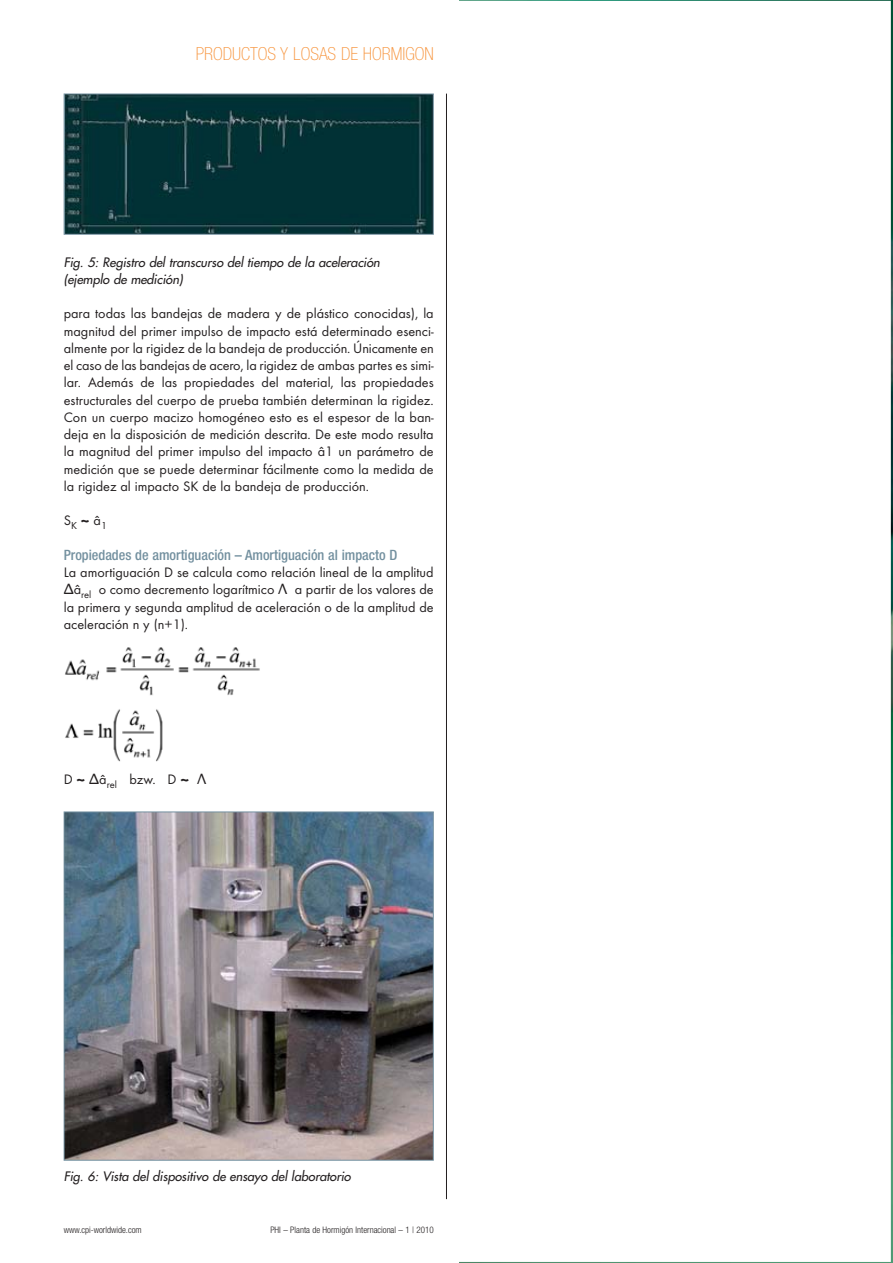
<style>
.page{position:relative;width:893px;height:1263px;background:#fff}
.page>*{position:absolute;margin:0;border:0;box-sizing:border-box;transform-origin:0 0}
.t1{font:100 condensed 18px "Helvetica Neue";color:#f79239}
.t2{font:14.25px/17.2px "Futura T";color:#231f20;text-align:justify}
.t3{font:500 condensed 14.25px "Helvetica Neue";color:#73909f}
.t4{font:italic 12.75px/17.2px "Futura";color:#231f20}
.t5{font:300 condensed 9px "Helvetica Neue";color:#231f20}
.s1{font-family:"Hira Kaku Pro N W6 Proportional"}
.s2{font-family:"Lucida Grande"}
</style>
<div class="page">
<img style="left:66px;top:814px;width:366px;height:345px">
<div style="left:64px;top:812px;width:370px;height:349px;border:1px solid #73909f"></div>
<img style="left:66px;top:96px;width:366px;height:137px">
<div style="left:64px;top:94px;width:370px;height:141px;border:1px solid #73909f"></div>
<hr style="left:446px;top:94px;width:1px;height:1105px;background:#231f20">
<img style="left:65px;top:647px;width:195px;height:49px">
<img style="left:65px;top:709px;width:98px;height:52px">
<p class="t1" style="left:196px;top:47px;width:239px">PRODUCTOS Y LOSAS DE HORMIGON</p>
<p class="t4" style="left:64px;top:254px;width:320px">Fig. 5: Registro del transcurso del tiempo de la aceleración (ejemplo de medición)</p>
<p class="t2" style="left:64px;top:306px;width:371px">para todas las bandejas de madera y de plás tico conocidas), la magnitud del primer impulso de impacto está determinado esenci&shy;almente por la rigidez de la bandeja de producción. Únicamente en el caso de las bandejas de acero, la rigidez de ambas partes es simi&shy;lar. Además de las propiedades del material, las propiedades estructurales del cuerpo de prueba también determinan la rigidez.<br>Con un cuerpo macizo homogéneo esto es el espesor de la ban&shy;deja en la disposición de medición descrita. De este modo resulta la magnitud del primer impulso del impacto â1 un parámetro de medición que se puede determinar fácilmente como la medida de la rigidez al impacto SK de la bandeja de producción.</p>
<p class="t2" style="left:64px;top:513px;width:45px">S<sub>K</sub> <span class="s1">~</span> â<sub>1</sub></p>
<p class="t3" style="left:64px;top:550px;width:335px">Propiedades de amortiguación – Amortiguación al impacto D</p>
<p class="t2" style="left:64px;top:565px;width:371px">La amortiguación D se calcula como relación lineal de la amplitud <span class="s2">Δ</span>â<sub>rel</sub> o como decremento logarítmico <span class="s2">Λ</span> a partir de los valores de la primera y segunda amplitud de aceleración o de la amplitud de aceleración n y (n+1).</p>
<p class="t2" style="left:64px;top:772px;width:144px">D <span class="s1">~</span> <span class="s2">Δ</span>â<sub>rel</sub> bzw. D <span class="s1">~</span> <span class="s2">Λ</span></p>
<p class="t4" style="left:64px;top:1168px;width:291px">Fig. 6: Vista del dispositivo de ensayo del laboratorio</p>
<p class="t5" style="left:64px;top:1226px;width:79px">www.cpi-worldwide.com</p>
<p class="t5" style="left:270px;top:1226px;width:165px">PHI – Planta de Hormigón Internacional – 1 | 2010</p>
</div>
